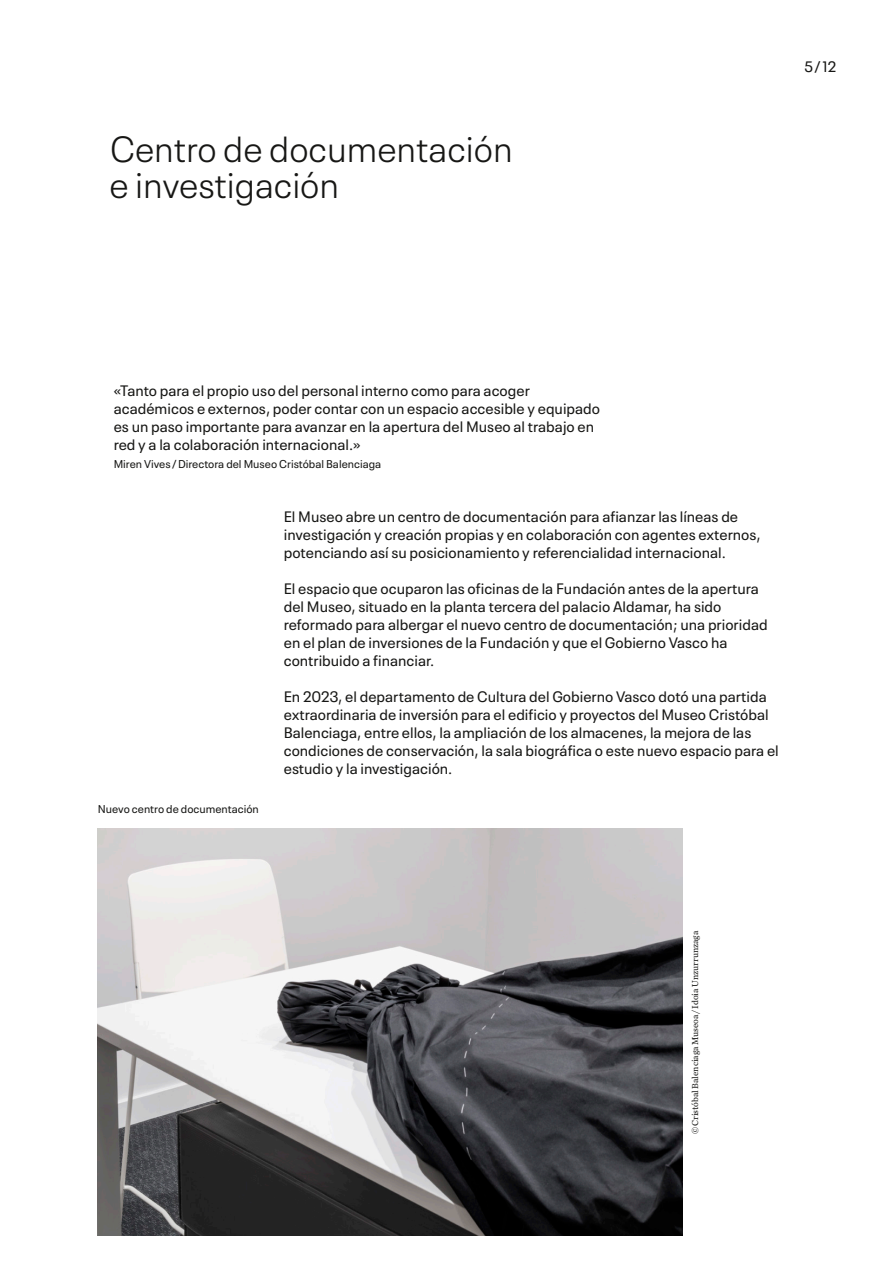
<style>
.page{position:relative;width:893px;height:1276px;background:#fff}
.page>*{position:absolute;margin:0;border:0;box-sizing:border-box;transform-origin:0 0}
.t1{font:300 36px/36px "Neue Plak Text";color:#171715}
.BODY_02{font:15px/18px "Neue Plak Text";color:#171715}
.SECCION_02{font:15px/18px "Neue Plak Text";color:#171715}
.BODY_01{font:15px/18px "Neue Plak Text";color:#171715}
.SECCION_02-2{font:11.25px "Neue Plak Text";color:#171715}
.BODY_2B{font:11.25px "Neue Plak Text";color:#171715}
.t2{font:9px "Chronicle Text G2";color:#171715}
.s1{color:#fff}
</style>
<div class="page">
<img style="left:97px;top:828px;width:585px;height:407px">
<p class="t1" style="left:109px;top:128px;width:405px">Centro de documentación e investigación</p>
<p class="BODY_02" style="left:804px;top:56px;width:33px">5 /12</p>
<p class="SECCION_02" style="left:114px;top:380px;width:488px">«Tanto <span class="s1">p</span>ara el <span class="s1">p</span>ro<span class="s1">p</span>io uso del <span class="s1">p</span>ersonal interno como <span class="s1">p</span>ara aco<span class="s1">g</span>er académicos e externos, <span class="s1">p</span>oder contar con un es<span class="s1">p</span>acio accesible <span class="s1">y</span> e<span class="s1">q</span>ui<span class="s1">p</span>ado es un <span class="s1">p</span>aso im<span class="s1">p</span>ortante <span class="s1">p</span>ara avanzar en la a<span class="s1">p</span>ertura del Museo al traba<span class="s1">j</span>o en red <span class="s1">y</span> a la colaboración internacional.»</p>
<p class="SECCION_02-2" style="left:114px;top:455px;width:269px">Miren Vives/Directora del Museo Cristóbal Balencia<span class="s1">g</span>a</p>
<p class="BODY_2B" style="left:98px;top:800px;width:162px">Nuevo centro de documentación</p>
<p class="BODY_01" style="left:284px;top:506px;width:478px">El Museo abre un centro de documentación <span class="s1">p</span>ara afianzar las líneas de investi<span class="s1">g</span>ación <span class="s1">y</span> creación <span class="s1">p</span>ro<span class="s1">p</span>ias <span class="s1">y</span> en colaboración con a<span class="s1">g</span>entes externos, <span class="s1">p</span>otenciando así su <span class="s1">p</span>osicionamiento <span class="s1">y</span> referencialidad internacional.</p>
<p class="BODY_02" style="left:284px;top:578px;width:485px">El es<span class="s1">p</span>acio <span class="s1">q</span>ue ocu<span class="s1">p</span>aron las oficinas de la Fundación antes de la a<span class="s1">p</span>ertura del Museo, situado en la <span class="s1">p</span>lanta tercera del <span class="s1">p</span>alacio Aldamar, ha sido reformado <span class="s1">p</span>ara alber<span class="s1">g</span>ar el nuevo centro de documentación; una <span class="s1">p</span>rioridad en el <span class="s1">p</span>lan de inversiones de la Fundación <span class="s1">y q</span>ue el Gobierno Vasco ha contribuido a financiar.</p>
<p class="BODY_02" style="left:284px;top:686px;width:496px">En 2023, el de<span class="s1">p</span>artamento de Cultura del Gobierno Vasco dotó una <span class="s1">p</span>artida extraordinaria de inversión <span class="s1">p</span>ara el edificio <span class="s1">y p</span>ro<span class="s1">y</span>ectos del Museo Cristóbal Balencia<span class="s1">g</span>a, entre ellos, la am<span class="s1">p</span>liación de los almacenes, la me<span class="s1">j</span>ora de las condiciones de conservación, la sala bio<span class="s1">g</span>ráfica o este nuevo es<span class="s1">p</span>acio <span class="s1">p</span>ara el estudio <span class="s1">y</span> la investi<span class="s1">g</span>ación.</p>
<p class="t2" style="left:688px;top:1134px;width:205px;rotate:-90deg">© Cristóbal Balenciaga Museoa/Idoia Unzurrunzaga</p>
</div>
